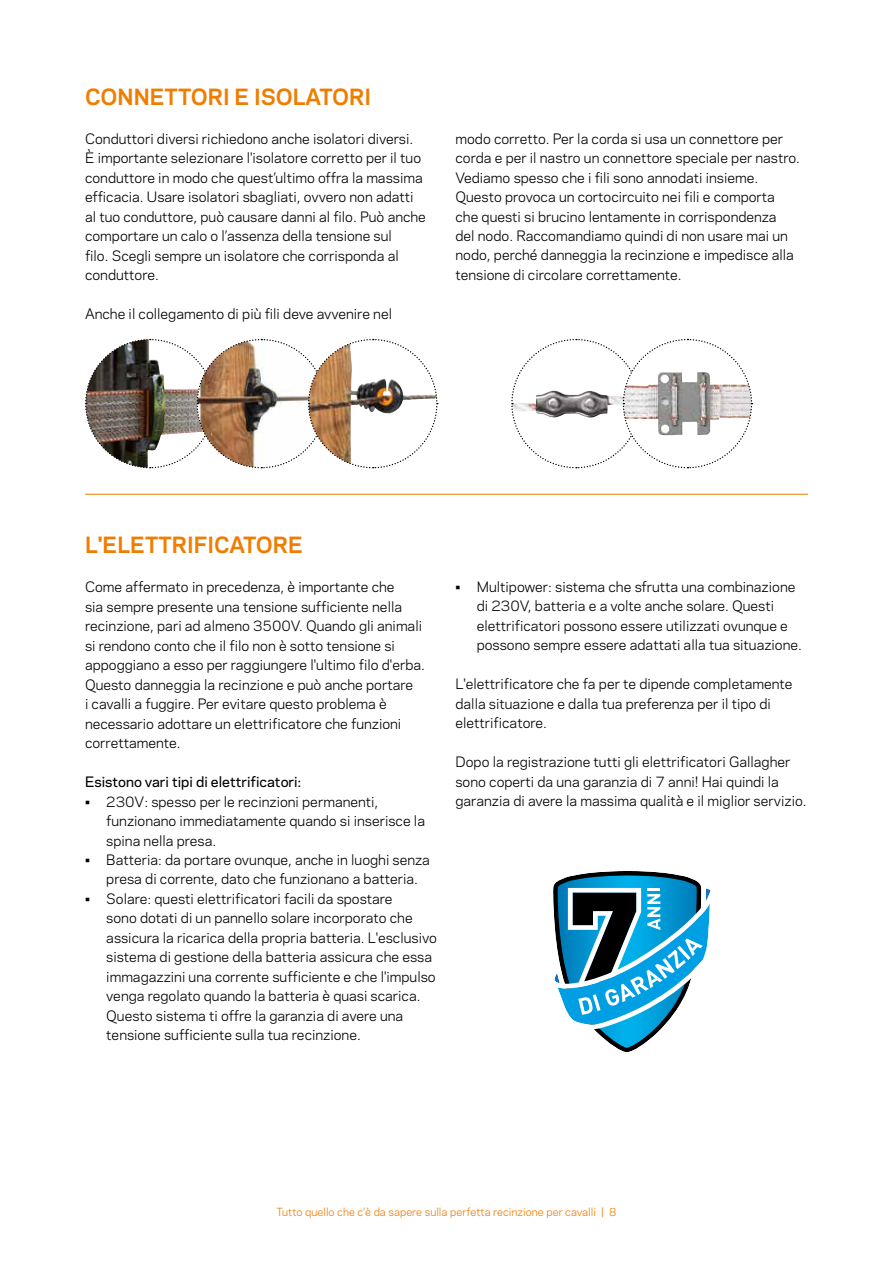
<style>
.page{position:relative;width:893px;height:1263px;background:#fff}
.page>*{position:absolute;margin:0;border:0;box-sizing:border-box;transform-origin:0 0}
.t1{font:700 21px "Galaxie Polaris";color:#ef7d00}
.t2{font:13.5px/19.5px "Galaxie Polaris";color:#000}
.t3{font:500 13.5px "Galaxie Polaris";color:#000}
.t4{font:10.5px "Galaxie Polaris";color:#ef7d00}
</style>
<div class="page">
<svg style="left:511px;top:338px;width:242px;height:131px"></svg>
<img style="left:85px;top:338px;width:353px;height:131px">
<hr style="left:85px;top:494px;width:723px;height:1px;background:#ef7d00">
<svg style="left:553px;top:871px;width:158px;height:182px"></svg>
<h1 class="t1" style="left:85px;top:81px;width:288px">CONNETTORI E ISOLATORI</h1>
<p class="t2" style="left:85px;top:128px;width:342px">Conduttori diversi richiedono anche isolatori diversi.<br>È importante selezionare l'isolatore corretto per il tuo conduttore in modo che quest’ultimo offra la massima efficacia. Usare isolatori sbagliati, ovvero non adatti al tuo conduttore, può causare danni al filo. Può anche comportare un calo o l’assenza della tensione sul<br>filo. Scegli sempre un isolatore che corrisponda al conduttore.</p>
<p class="t2" style="left:85px;top:303px;width:309px">Anche il collegamento di più fili deve avvenire nel</p>
<p class="t2" style="left:455px;top:128px;width:346px">modo corretto. Per la corda si usa un connettore per corda e per il nastro un connettore speciale per nastro.<br>Vediamo spesso che i fili sono annodati insieme.<br>Questo provoca un cortocircuito nei fili e comporta che questi si brucino lentamente in corrispondenza<br>del nodo. Raccomandiamo quindi di non usare mai un nodo, perché danneggia la recinzione e impedisce alla tensione di circolare correttamente.</p>
<h1 class="t1" style="left:85px;top:529px;width:219px">L'ELETTRIFICATORE</h1>
<p class="t2" style="left:85px;top:576px;width:341px">Come affermato in precedenza, è importante che<br>sia sempre presente una tensione sufficiente nella recinzione, pari ad almeno 3500V. Quando gli animali si rendono conto che il filo non è sotto tensione si appoggiano a esso per raggiungere l'ultimo filo d'erba.<br>Questo danneggia la recinzione e può anche portare<br>i cavalli a fuggire. Per evitare questo problema è necessario adottare un elettrificatore che funzioni correttamente.</p>
<p class="t3" style="left:85px;top:772px;width:217px">Esistono vari tipi di elettrificatori:</p>
<p class="t2" style="left:106px;top:791px;width:320px;text-indent:-21px">• 230V: spesso per le recinzioni permanenti, funzionano immediatamente quando si inserisce la spina nella presa.</p>
<p class="t2" style="left:106px;top:849px;width:325px;text-indent:-21px">• Batteria: da portare ovunque, anche in luoghi senza presa di corrente, dato che funzionano a batteria.</p>
<p class="t2" style="left:106px;top:888px;width:332px;text-indent:-21px">• Solare: questi elettrificatori facili da spostare<br>sono dotati di un pannello solare incorporato che assicura la ricarica della propria batteria. L'esclusivo sistema di gestione della batteria assicura che essa immagazzini una corrente sufficiente e che l'impulso venga regolato quando la batteria è quasi scarica.<br>Questo sistema ti offre la garanzia di avere una tensione sufficiente sulla tua recinzione.</p>
<p class="t2" style="left:477px;top:576px;width:327px;text-indent:-21px">• Multipower: sistema che sfrutta una combinazione di 230V, batteria e a volte anche solare. Questi elettrificatori possono essere utilizzati ovunque e possono sempre essere adattati alla tua situazione.</p>
<p class="t2" style="left:455px;top:674px;width:339px">L'elettrificatore che fa per te dipende completamente dalla situazione e dalla tua preferenza per il tipo di elettrificatore.</p>
<p class="t2" style="left:455px;top:752px;width:353px">Dopo la registrazione tutti gli elettrificatori Gallagher sono coperti da una garanzia di 7 anni! Hai quindi la garanzia di avere la massima qualità e il miglior servizio.</p>
<p class="t4" style="left:277px;top:1204px;width:341px">Tutto quello che c'è da sapere sulla perfetta recinzione per cavalli | 8</p>
</div>
